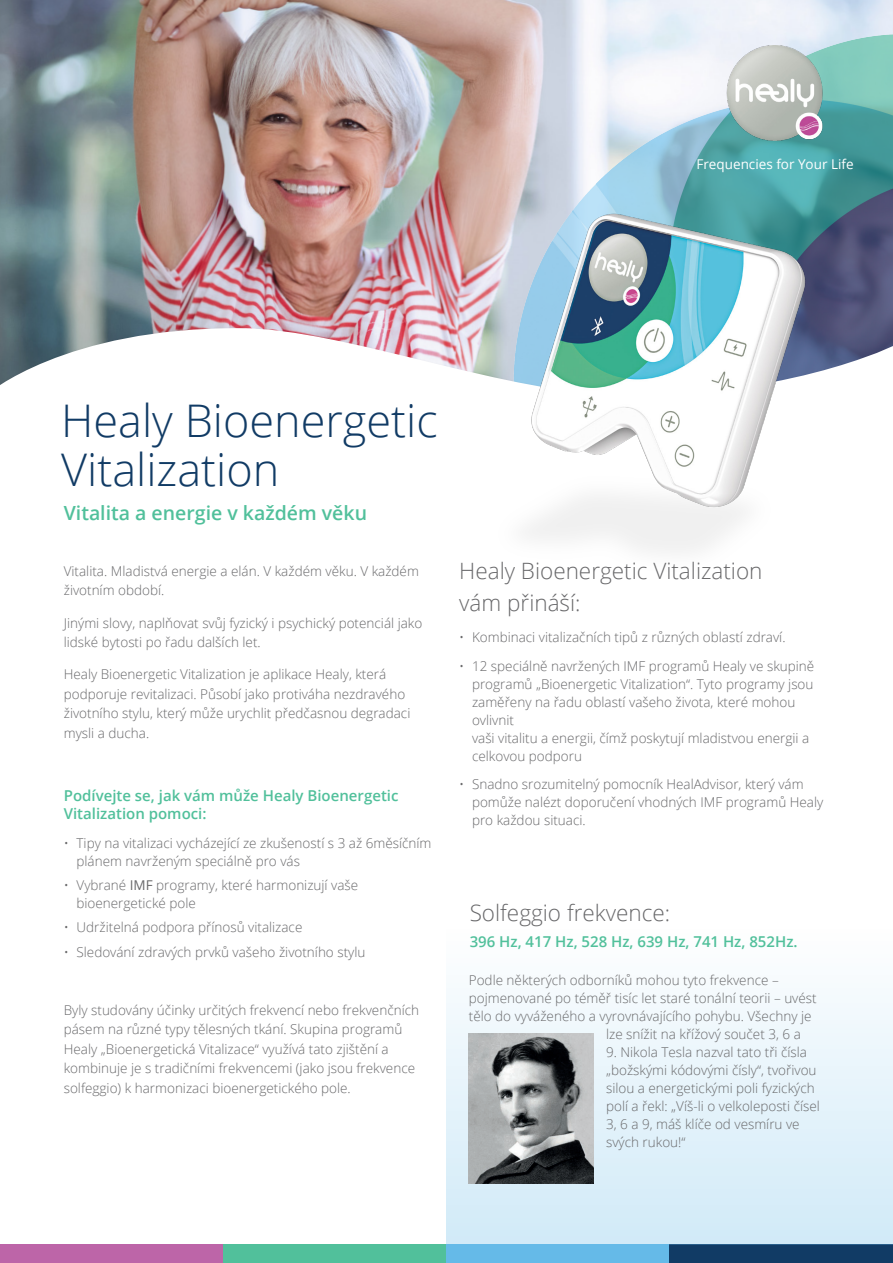
<style>
.page{position:relative;width:893px;height:1263px;background:#fff}
.page>*{position:absolute;margin:0;border:0;box-sizing:border-box;transform-origin:0 0}
.Head{font:300 45px "Open Sans";color:#113b65}
.Bullet{font:300 22.5px "Open Sans";color:#68686a}
.Head_2{font:600 19.5px "Open Sans";color:#51c09b}
.Copy{font:600 15px/18px "Open Sans";color:#51c09b}
.Bullet-2{font:600 15px "Open Sans";color:#51c09b}
.Copy-2{font:300 13.5px/18px "Open Sans";color:#68686a}
.Copy_8pt{font:300 13.5px/19.5px "Open Sans";color:#68686a}
.Copy_9pt{font:13.5px "Open Sans";color:#fff}
.s1{font-weight:400}
</style>
<div class="page">
<img style="left:0;top:0;width:893px;height:320px">
<img style="left:506px;top:34px;width:387px;height:108px">
<svg style="left:0;top:321px;width:446px;height:924px"></svg>
<div style="left:0;top:1245px;width:223px;height:18px;background:#bd65a8"></div>
<div style="left:223px;top:1245px;width:224px;height:18px;background:#51c09b"></div>
<div style="left:446px;top:1245px;width:224px;height:18px;background:#65bae8"></div>
<div style="left:670px;top:1245px;width:223px;height:18px;background:#113b65"></div>
<img style="left:426px;top:142px;width:467px;height:518px">
<div style="left:446px;top:926px;width:447px;height:319px;background:linear-gradient(to bottom,#fefefe,#d0eaf7)"></div>
<img style="left:469px;top:1034px;width:124px;height:149px">
<img style="left:721px;top:45px;width:108px;height:100px">
<p class="Copy_9pt" style="left:696px;top:155px;width:159px">Frequencies for Your Life</p>
<p class="Head" style="left:61px;top:390px;width:378px">Healy Bioenergetic</p>
<p class="Head" style="left:61px;top:439px;width:220px">Vitalization</p>
<p class="Head_2" style="left:64px;top:500px;width:305px">Vitalita a energie v každém věku</p>
<p class="Copy_8pt" style="left:64px;top:561px;width:357px">Vitalita. Mladistvá energie a elán. V každém věku. V každém životním období.</p>
<p class="Copy_8pt" style="left:64px;top:613px;width:360px">Jinými slovy, naplňovat svůj fyzický i psychický potenciál jako lidské bytosti po řadu dalších let.</p>
<p class="Copy_8pt" style="left:64px;top:664px;width:348px">Healy Bioenergetic Vitalization je aplikace Healy, která podporuje revitalizaci. Působí jako protiváha nezdravého životního stylu, který může urychlit předčasnou degradaci mysli a ducha.</p>
<p class="Copy" style="left:64px;top:786px;width:336px">Podívejte se, jak vám může Healy Bioenergetic<br>Vitalization pomoci:</p>
<p class="Copy-2" style="left:77px;top:833px;width:356px;text-indent:-13px">• Tipy na vitalizaci vycházející ze zkušeností s 3 až 6měsíčním plánem navrženým speciálně pro vás</p>
<p class="Copy-2" style="left:77px;top:876px;width:283px;text-indent:-13px">• Vybrané <span class="s1">IMF</span> programy, které harmonizují vaše bioenergetické pole</p>
<p class="Copy-2" style="left:64px;top:918px;width:240px">• Udržitelná podpora přínosů vitalizace</p>
<p class="Copy-2" style="left:64px;top:942px;width:303px">• Sledování zdravých prvků vašeho životního stylu</p>
<p class="Copy_8pt" style="left:64px;top:1000px;width:357px">Byly studovány účinky určitých frekvencí nebo frekvenčních pásem na různé typy tělesných tkání. Skupina programů Healy „Bioenergetická Vitalizace“ využívá tato zjištění a kombinuje je s tradičními frekvencemi (jako jsou frekvence solfeggio) k harmonizaci bioenergetického pole.</p>
<p class="Bullet" style="left:459px;top:555px;width:305px">Healy Bioenergetic Vitalization</p>
<p class="Bullet" style="left:459px;top:588px;width:123px">vám přináší:</p>
<p class="Copy-2" style="left:459px;top:628px;width:328px">• Kombinaci vitalizačních tipů z různých oblastí zdraví.</p>
<p class="Copy-2" style="left:472px;top:656px;width:344px;text-indent:-13px">• 12 speciálně navržených IMF programů Healy ve skupině programů „Bioenergetic Vitalization“. Tyto programy jsou zaměřeny na řadu oblastí vašeho života, které mohou ovlivnit<br>vaši vitalitu a energii, čímž poskytují mladistvou energii a celkovou podporu</p>
<p class="Copy-2" style="left:472px;top:775px;width:353px;text-indent:-13px">• Snadno srozumitelný pomocník HealAdvisor, který vám pomůže nalézt doporučení vhodných IMF programů Healy pro každou situaci.</p>
<p class="Bullet" style="left:470px;top:897px;width:202px">Solfeggio frekvence:</p>
<p class="Bullet-2" style="left:470px;top:931px;width:329px">396 Hz, 417 Hz, 528 Hz, 639 Hz, 741 Hz, 852Hz.</p>
<p class="Copy-2" style="left:469px;top:971px;width:311px">Podle některých odborníků mohou tyto frekvence –</p>
<p class="Copy-2" style="left:469px;top:989px;width:349px">pojmenované po téměř tisíc let staré tonální teorii – uvést</p>
<p class="Copy-2" style="left:469px;top:1007px;width:344px">tělo do vyváženého a vyrovnávajícího pohybu. Všechny je</p>
<p class="Copy-2" style="left:606px;top:1025px;width:196px">lze snížit na křížový součet 3, 6 a</p>
<p class="Copy-2" style="left:606px;top:1043px;width:215px">9. Nikola Tesla nazval tato tři čísla „božskými kódovými čísly“, tvořivou silou a energetickými poli fyzických polí a řekl: „Víš-li o velkoleposti čísel<br>3, 6 a 9, máš klíče od vesmíru ve svých rukou!“</p>
</div>
